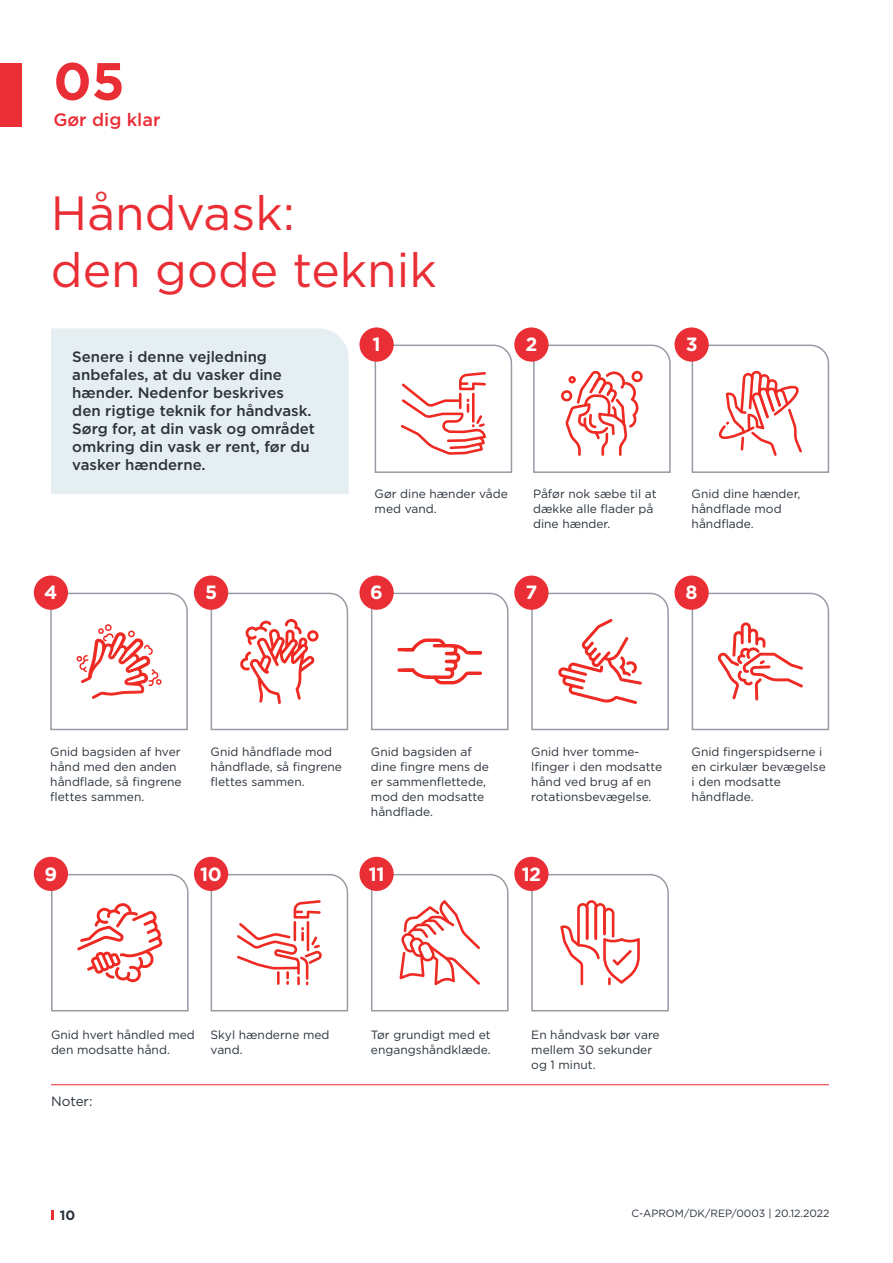
<style>
.page{position:relative;width:893px;height:1263px;background:#fff}
.page>*{position:absolute;margin:0;border:0;box-sizing:border-box;transform-origin:0 0}
.Chapter_number{font:700 52.5px "Gotham";color:#ea2e36}
.header_1{font:48px/57.6px "Gotham";color:#ea2e36}
.Body{font:700 19.2px "Gotham";color:#fff}
.Chapter_title{font:500 18px "Gotham";color:#ea2e36}
.box2{font:500 15px/18px "Gotham";color:#2a323c}
.Body-2{font:13.5px "Gotham";color:#2a323c}
.t1{font:700 13.5px "Gotham";color:#2a323c}
.t2{font:12px/15px "Gotham";color:#2a323c}
.t3{font:10.5px "Gotham";color:#2a323c}
</style>
<div class="page">
<div style="left:0;top:63px;width:21px;height:64px;background:#ea2e36"></div>
<svg style="left:51px;top:1210px;width:3px;height:10px"></svg>
<div style="left:51px;top:328px;width:298px;height:166px;background:#e5eef0"></div>
<svg style="left:374px;top:344px;width:139px;height:129px"></svg>
<svg style="left:210px;top:592px;width:139px;height:139px"></svg>
<svg style="left:51px;top:873px;width:138px;height:139px"></svg>
<svg style="left:533px;top:344px;width:138px;height:129px"></svg>
<svg style="left:371px;top:592px;width:138px;height:139px"></svg>
<svg style="left:210px;top:873px;width:139px;height:139px"></svg>
<svg style="left:691px;top:344px;width:139px;height:129px"></svg>
<svg style="left:531px;top:592px;width:138px;height:139px"></svg>
<svg style="left:371px;top:873px;width:138px;height:139px"></svg>
<svg style="left:50px;top:592px;width:138px;height:139px"></svg>
<svg style="left:691px;top:592px;width:139px;height:139px"></svg>
<svg style="left:531px;top:873px;width:138px;height:139px"></svg>
<div style="left:359px;top:327px;width:35px;height:35px;background:#ea2e36;border-radius:50%"></div>
<div style="left:359px;top:575px;width:35px;height:35px;background:#ea2e36;border-radius:50%"></div>
<div style="left:359px;top:857px;width:35px;height:34px;background:#ea2e36;border-radius:50%"></div>
<div style="left:194px;top:575px;width:34px;height:35px;background:#ea2e36;border-radius:50%"></div>
<div style="left:194px;top:857px;width:34px;height:34px;background:#ea2e36;border-radius:50%"></div>
<div style="left:34px;top:575px;width:34px;height:35px;background:#ea2e36;border-radius:50%"></div>
<div style="left:34px;top:857px;width:34px;height:34px;background:#ea2e36;border-radius:50%"></div>
<div style="left:514px;top:327px;width:35px;height:35px;background:#ea2e36;border-radius:50%"></div>
<div style="left:514px;top:575px;width:35px;height:35px;background:#ea2e36;border-radius:50%"></div>
<div style="left:514px;top:857px;width:35px;height:34px;background:#ea2e36;border-radius:50%"></div>
<div style="left:674px;top:327px;width:35px;height:35px;background:#ea2e36;border-radius:50%"></div>
<div style="left:674px;top:575px;width:35px;height:35px;background:#ea2e36;border-radius:50%"></div>
<hr style="left:51px;top:1084px;width:778px;height:1px;background:#ea2e36">
<p class="Chapter_number" style="left:53px;top:46px;width:73px">05</p>
<p class="Chapter_title" style="left:53px;top:108px;width:109px">Gør dig klar</p>
<p class="header_1" style="left:51px;top:183px;width:387px">Håndvask:<br>den gode teknik</p>
<p class="box2" style="left:72px;top:347px;width:244px">Senere i denne vejledning anbefales, at du vasker dine hænder. Nedenfor beskrives den rigtige teknik for håndvask.<br>Sørg for, at din vask og området omkring din vask er rent, før du vasker hænderne.</p>
<p class="Body" style="left:373px;top:332px;width:10px">1</p>
<p class="Body" style="left:525px;top:332px;width:13px">2</p>
<p class="Body" style="left:686px;top:332px;width:13px">3</p>
<p class="t2" style="left:375px;top:485px;width:135px">Gør dine hænder våde med vand.</p>
<p class="t2" style="left:533px;top:485px;width:125px">Påfør nok sæbe til at dække alle flader på dine hænder.</p>
<p class="t2" style="left:692px;top:485px;width:110px">Gnid dine hænder, håndflade mod håndflade.</p>
<p class="Body" style="left:44px;top:580px;width:15px">4</p>
<p class="Body" style="left:205px;top:580px;width:14px">5</p>
<p class="Body" style="left:370px;top:580px;width:14px">6</p>
<p class="Body" style="left:525px;top:580px;width:13px">7</p>
<p class="Body" style="left:686px;top:580px;width:14px">8</p>
<p class="t2" style="left:211px;top:743px;width:133px">Gnid håndflade mod håndflade, så fingrene flettes sammen.</p>
<p class="t2" style="left:50px;top:743px;width:133px">Gnid bagsiden af hver hånd med den anden håndflade, så fingrene flettes sammen.</p>
<p class="t2" style="left:692px;top:743px;width:136px">Gnid fingerspidserne i en cirkulær bevægelse i den modsatte håndflade.</p>
<p class="t2" style="left:371px;top:743px;width:120px">Gnid bagsiden af dine fingre mens de er sammenflettede, mod den modsatte håndflade.</p>
<p class="t2" style="left:531px;top:743px;width:133px">Gnid hver tomme&shy;lfinger i den modsatte hånd ved brug af en rotationsbevægelse.</p>
<p class="Body" style="left:45px;top:861px;width:14px">9</p>
<p class="Body" style="left:200px;top:861px;width:23px">10</p>
<p class="Body" style="left:369px;top:861px;width:17px">11</p>
<p class="Body" style="left:522px;top:861px;width:21px">12</p>
<p class="t2" style="left:51px;top:1027px;width:145px">Gnid hvert håndled med den modsatte hånd.</p>
<p class="Body-2" style="left:51px;top:1092px;width:43px">Noter:</p>
<p class="t2" style="left:211px;top:1027px;width:120px">Skyl hænderne med vand.</p>
<p class="t2" style="left:371px;top:1027px;width:121px">Tør grundigt med et engangshåndklæde.</p>
<p class="t2" style="left:531px;top:1027px;width:130px">En håndvask bør vare mellem 30 sekunder og 1 minut.</p>
<p class="t1" style="left:60px;top:1206px;width:17px">10</p>
<p class="t3" style="left:632px;top:1207px;width:199px">C-APROM/DK/REP/0003 | 20.12.2022</p>
</div>
